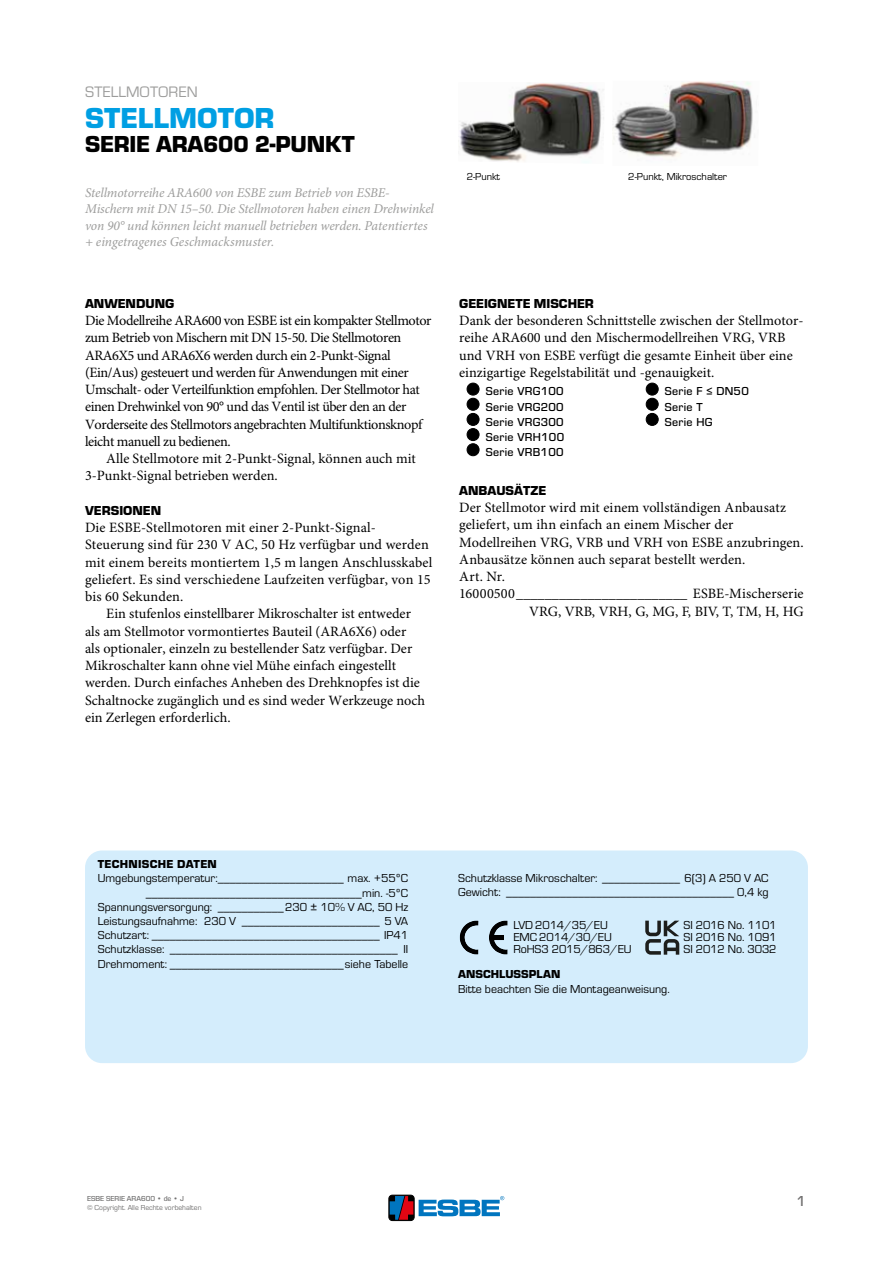
<style>
.page{position:relative;width:893px;height:1263px;background:#fff}
.page>*{position:absolute;margin:0;border:0;box-sizing:border-box;transform-origin:0 0}
.t1{font:700 30px "ESBE Eurostile";color:#009fe3}
.t2{font:700 24px "ESBE Eurostile";letter-spacing:-.01em;color:#000}
.t3{font:15.75px "ESBE Eurostile";color:#9d9d9c}
.t4{font:500 15px "ESBE Eurostile";color:#706f6f}
.t5{font:14.25px/17.2px "Minion Pro";color:#000}
.t6{font:14.25px/17.2px "Minion Pro";letter-spacing:-.03em;color:#000}
.t7{font:italic 13.5px/16.5px "Minion Pro";letter-spacing:-.01em;color:#9d9d9c}
.t8{font:700 13.5px "ESBE Eurostile";color:#000}
.t9{font:12px/14.2px "ESBE Eurostile";color:#000;text-align:right}
.t10{font:500 12px/15.1px "ESBE Eurostile";letter-spacing:.025em;color:#000;text-align:justify}
.t11{font:700 12px "ESBE Eurostile";letter-spacing:.02em;color:#000}
.t12{font:700 12px "ESBE Eurostile";color:#000}
.t13{font:10.5px "ESBE Eurostile";color:#000}
.t14{font:7.5px "ESBE Eurostile";color:#706f6f}
.t15{font:500 7.5px "ESBE Eurostile";color:#706f6f}
</style>
<div class="page">
<div style="left:85px;top:850px;width:723px;height:213px;background:#d4edfc;border-radius:17px"></div>
<img style="left:458px;top:82px;width:146px;height:81px">
<img style="left:613px;top:81px;width:140px;height:78px">
<div style="left:467px;top:383px;width:12px;height:12px;background:#000;border-radius:50%"></div>
<div style="left:467px;top:383px;width:12px;height:12px;border:1px solid #000;border-radius:50%"></div>
<div style="left:467px;top:398px;width:12px;height:12px;background:#000;border-radius:50%"></div>
<div style="left:467px;top:398px;width:12px;height:13px;border:1px solid #000;border-radius:50%"></div>
<div style="left:467px;top:413px;width:12px;height:12px;background:#000;border-radius:50%"></div>
<div style="left:467px;top:413px;width:12px;height:13px;border:1px solid #000;border-radius:50%"></div>
<div style="left:467px;top:429px;width:12px;height:12px;background:#000;border-radius:50%"></div>
<div style="left:467px;top:428px;width:12px;height:13px;border:1px solid #000;border-radius:50%"></div>
<div style="left:467px;top:444px;width:12px;height:12px;background:#000;border-radius:50%"></div>
<div style="left:467px;top:443px;width:12px;height:13px;border:1px solid #000;border-radius:50%"></div>
<div style="left:646px;top:383px;width:12px;height:12px;background:#000;border-radius:50%"></div>
<div style="left:646px;top:383px;width:13px;height:12px;border:1px solid #000;border-radius:50%"></div>
<div style="left:646px;top:398px;width:12px;height:12px;background:#000;border-radius:50%"></div>
<div style="left:646px;top:398px;width:13px;height:13px;border:1px solid #000;border-radius:50%"></div>
<div style="left:646px;top:413px;width:12px;height:12px;background:#000;border-radius:50%"></div>
<div style="left:646px;top:413px;width:13px;height:13px;border:1px solid #000;border-radius:50%"></div>
<svg style="left:460px;top:920px;width:18px;height:34px"></svg>
<svg style="left:489px;top:920px;width:19px;height:34px"></svg>
<svg style="left:645px;top:921px;width:34px;height:34px"></svg>
<div style="left:389px;top:1195px;width:25px;height:25px;border:1px solid #000;border-radius:4px"></div>
<svg style="left:390px;top:1196px;width:23px;height:24px"></svg>
<svg style="left:419px;top:1196px;width:85px;height:20px"></svg>
<p class="t3" style="left:85px;top:83px;width:114px">STELLMOTOREN</p>
<h1 class="t1" style="left:85px;top:102px;width:191px">STELLMOTOR</h1>
<h2 class="t2" style="left:85px;top:131px;width:271px">SERIE ARA600 2-PUNKT</h2>
<p class="t7" style="left:85px;top:185px;width:350px">Stellmotorreihe ARA600 von ESBE zum Betrieb von ESBE-Mischern mit DN 15–50. Die Stellmotoren haben einen Drehwinkel von 90° und können leicht manuell betrieben werden. Patentiertes + eingetragenes Geschmacksmuster.</p>
<p class="t8" style="left:85px;top:296px;width:91px">ANWENDUNG</p>
<p class="t6" style="left:85px;top:312px;width:348px">Die Modellreihe ARA600 von ESBE ist ein kompakter Stellmotor zum Betrieb von Mischern mit DN 15-50. Die Stellmotoren ARA6X5 und ARA6X6 werden durch ein 2-Punkt-Signal (Ein/Aus) gesteuert und werden für Anwendungen mit einer Umschalt- oder Verteilfunktion empfohlen. Der Stellmotor hat einen Drehwinkel von 90° und das Ventil ist über den an der Vorderseite des Stellmotors angebrachten Multifunktionsknopf leicht manuell zu bedienen.</p>
<p class="t5" style="left:85px;top:450px;width:332px;text-indent:21px">Alle Stellmotore mit 2-Punkt-Signal, können auch mit<br>3-Punkt-Signal betrieben werden.</p>
<p class="t8" style="left:85px;top:503px;width:78px">VERSIONEN</p>
<p class="t5" style="left:85px;top:519px;width:349px">Die ESBE-Stellmotoren mit einer 2-Punkt-Signal-Steuerung sind für 230 V AC, 50 Hz verfügbar und werden mit einem bereits montiertem 1,5 m langen Anschlusskabel geliefert. Es sind verschiedene Laufzeiten verfügbar, von 15 bis 60 Sekunden.</p>
<p class="t5" style="left:85px;top:606px;width:341px;text-indent:21px">Ein stufenlos einstellbarer Mikroschalter ist entweder als am Stellmotor vormontiertes Bauteil (ARA6X6) oder<br>als optionaler, einzeln zu bestellender Satz verfügbar. Der Mikroschalter kann ohne viel Mühe einfach eingestellt werden. Durch einfaches Anheben des Drehknopfes ist die Schaltnocke zugänglich und es sind weder Werkzeuge noch ein Zerlegen erforderlich.</p>
<p class="t13" style="left:467px;top:171px;width:35px">2-Punkt</p>
<p class="t13" style="left:628px;top:171px;width:100px">2-Punkt, Mikroschalter</p>
<p class="t8" style="left:459px;top:296px;width:136px">GEEIGNETE MISCHER</p>
<p class="t5" style="left:459px;top:312px;width:344px">Dank der besonderen Schnittstelle zwischen der Stellmotor&shy;reihe ARA600 und den Mischermodellreihen VRG, VRB und VRH von ESBE verfügt die gesamte Einheit über eine einzigartige Regelstabilität und -genauigkeit.</p>
<p class="t10" style="left:486px;top:384px;width:80px">Serie VRG100<br>Serie VRG200<br>Serie VRG300<br>Serie VRH100<br>Serie VRB100</p>
<p class="t10" style="left:665px;top:384px;width:85px;text-align:left">Serie F ≤ DN50<br>Serie T<br>Serie HG</p>
<p class="t8" style="left:459px;top:483px;width:88px">ANBAUSÄTZE</p>
<p class="t5" style="left:459px;top:499px;width:328px">Der Stellmotor wird mit einem vollständigen Anbausatz</p>
<p class="t5" style="left:459px;top:517px;width:276px">geliefert, um ihn einfach an einem Mischer der</p>
<p class="t5" style="left:459px;top:534px;width:346px">Modellreihen VRG, VRB und VRH von ESBE anzubringen.</p>
<p class="t5" style="left:459px;top:551px;width:288px">Anbausätze können auch separat bestellt werden.</p>
<p class="t5" style="left:459px;top:568px;width:47px">Art. Nr.</p>
<p class="t5" style="left:459px;top:586px;width:346px">16000500________________________ ESBE-Mischerserie</p>
<p class="t5" style="left:529px;top:603px;width:276px">VRG, VRB, VRH, G, MG, F, BIV, T, TM, H, HG</p>
<p class="t11" style="left:98px;top:857px;width:121px">TECHNISCHE DATEN</p>
<p class="t9" style="left:98px;top:871px;width:312px">Umgebungstemperatur:_____________________ max. +55ºC ____________________________________min. -5ºC Spannungsversorgung: ___________230 ± 10% V AC, 50 Hz Leistungsaufnahme: 230 V _______________________ 5 VA Schutzart: ______________________________________ IP41<br>Schutzklasse: ______________________________________ II Drehmoment: _____________________________siehe Tabelle</p>
<p class="t9" style="left:458px;top:871px;width:312px;text-align:left">Schutzklasse Mikroschalter: _____________ 6(3) A 250 V AC<br>Gewicht: ______________________________________ 0,4 kg</p>
<p class="t9" style="left:513px;top:918px;width:96px">LVD 2014/35/EU</p>
<p class="t9" style="left:683px;top:918px;width:95px">SI 2016 No. 1101</p>
<p class="t9" style="left:513px;top:930px;width:100px">EMC 2014/30/EU</p>
<p class="t9" style="left:683px;top:930px;width:95px">SI 2016 No. 1091</p>
<p class="t9" style="left:513px;top:942px;width:120px">RoHS3 2015/863/EU</p>
<p class="t9" style="left:683px;top:942px;width:95px">SI 2012 No. 3032</p>
<p class="t12" style="left:458px;top:967px;width:104px">ANSCHLUSSPLAN</p>
<p class="t9" style="left:458px;top:982px;width:213px">Bitte beachten Sie die Montageanweisung.</p>
<p class="t15" style="left:87px;top:1194px;width:98px">ESBE SERIE ARA600 • de • J</p>
<p class="t14" style="left:87px;top:1203px;width:116px">© Copyright. Alle Rechte vorbehalten</p>
<p class="t4" style="left:796px;top:1193px;width:11px">1</p>
</div>
